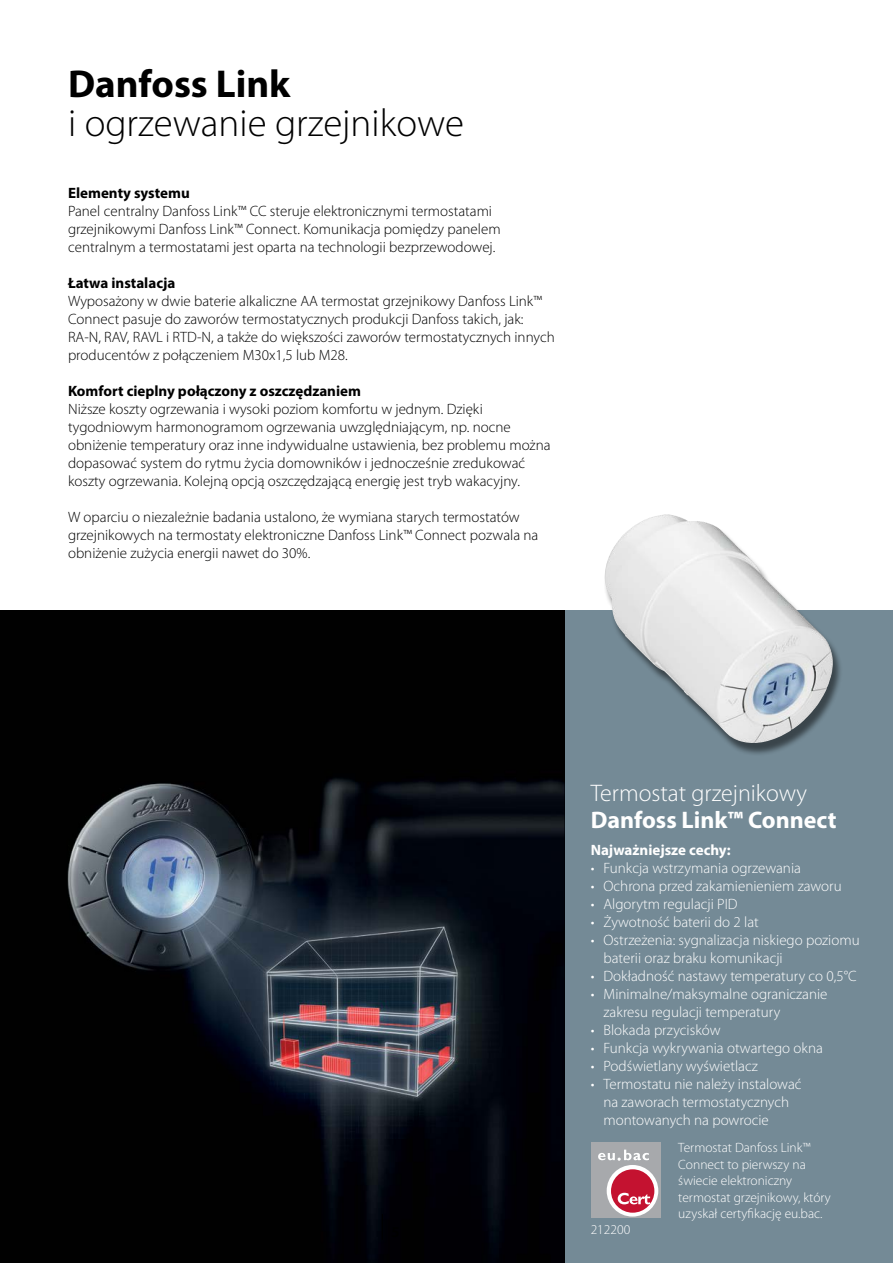
<style>
.page{position:relative;width:893px;height:1263px;background:#fff}
.page>*{position:absolute;margin:0;border:0;box-sizing:border-box;transform-origin:0 0}
.t1{font:300 39px "Myriad Pro";color:#000}
.t2{font:700 39px "Myriad Pro";color:#000}
.t3{font:300 24px "Myriad Pro";color:#fff}
.t4{font:700 24px "Myriad Pro";color:#fff}
.t5{font:300 15px/18px "Myriad Pro";color:#000}
.t6{font:300 15px/18px "Myriad Pro";color:#fff}
.t7{font:700 15px "Myriad Pro";color:#000}
.t8{font:700 15px "Myriad Pro";color:#fff}
.t9{font:300 13.5px/16.5px "Myriad Pro";color:#fff}
</style>
<div class="page">
<hr style="left:0;top:0;width:1px;height:611px;background:#ed1d24">
<img style="left:0;top:611px;width:564px;height:652px">
<div style="left:564px;top:611px;width:329px;height:652px;background:#748a96"></div>
<div style="left:604px;top:517px;width:239px;height:239px;background:#000;opacity:.5"></div>
<img style="left:604px;top:514px;width:229px;height:229px">
<div style="left:591px;top:1142px;width:69px;height:76px;background:#a7a9ac"></div>
<div style="left:607px;top:1165px;width:51px;height:51px;background:#fff;border-radius:50%"></div>
<div style="left:611px;top:1169px;width:43px;height:44px;background:#c41230;border-radius:50%"></div>
<svg style="left:618px;top:1193px;width:32px;height:11px"></svg>
<svg style="left:598px;top:1149px;width:51px;height:12px"></svg>
<svg style="left:382px;top:1214px;width:1px;height:25px"></svg>
<h1 class="t2" style="left:68px;top:59px;width:224px">Danfoss Link</h1>
<h1 class="t1" style="left:68px;top:102px;width:397px">i ogrzewanie grzejnikowe</h1>
<p class="t7" style="left:68px;top:184px;width:123px">Elementy systemu</p>
<p class="t5" style="left:68px;top:203px;width:434px">Panel centralny Danfoss Link™ CC steruje elektronicznymi termostatami grzejnikowymi Danfoss Link™ Connect. Komunikacja pomiędzy panelem centralnym a termostatami jest oparta na technologii bezprzewodowej.</p>
<p class="t7" style="left:68px;top:274px;width:109px">Łatwa instalacja</p>
<p class="t5" style="left:68px;top:293px;width:488px">Wyposażony w dwie baterie alkaliczne AA termostat grzejnikowy Danfoss Link™ Connect pasuje do zaworów termostatycznych produkcji Danfoss takich, jak:<br>RA-N, RAV, RAVL i RTD-N, a także do większości zaworów termostatycznych innych producentów z połączeniem M30x1,5 lub M28.</p>
<p class="t7" style="left:68px;top:382px;width:294px">Komfort cieplny połączony z oszczędzaniem</p>
<p class="t5" style="left:68px;top:401px;width:484px">Niższe koszty ogrzewania i wysoki poziom komfortu w jednym. Dzięki tygodniowym harmonogramom ogrzewania uwzględniającym, np. nocne obniżenie temperatury oraz inne indywidualne ustawienia, bez problemu można dopasować system do rytmu życia domowników i jednocześnie zredukować koszty ogrzewania. Kolejną opcją oszczędzającą energię jest tryb wakacyjny.</p>
<p class="t5" style="left:68px;top:509px;width:472px">W oparciu o niezależnie badania ustalono, że wymiana starych termostatów grzejnikowych na termostaty elektroniczne Danfoss Link™ Connect pozwala na obniżenie zużycia energii nawet do 30%.</p>
<h2 class="t3" style="left:591px;top:780px;width:218px">Termostat grzejnikowy</h2>
<h2 class="t4" style="left:591px;top:804px;width:247px">Danfoss Link™ Connect</h2>
<p class="t8" style="left:591px;top:840px;width:142px">Najważniejsze cechy:</p>
<p class="t6" style="left:591px;top:859px;width:212px">• Funkcja wstrzymania ogrzewania</p>
<p class="t6" style="left:591px;top:877px;width:252px">• Ochrona przed zakamienieniem zaworu</p>
<p class="t6" style="left:591px;top:895px;width:148px">• Algorytm regulacji PID</p>
<p class="t6" style="left:591px;top:913px;width:170px">• Żywotność baterii do 2 lat</p>
<p class="t6" style="left:603px;top:931px;width:258px;text-indent:-13px">• Ostrzeżenia: sygnalizacja niskiego poziomu baterii oraz braku komunikacji</p>
<p class="t6" style="left:591px;top:967px;width:268px">• Dokładność nastawy temperatury co 0,5°C</p>
<p class="t6" style="left:603px;top:985px;width:226px;text-indent:-13px">• Minimalne/maksymalne ograniczanie zakresu regulacji temperatury</p>
<p class="t6" style="left:591px;top:1021px;width:131px">• Blokada przycisków</p>
<p class="t6" style="left:591px;top:1039px;width:234px">• Funkcja wykrywania otwartego okna</p>
<p class="t6" style="left:591px;top:1057px;width:169px">• Podświetlany wyświetlacz</p>
<p class="t6" style="left:603px;top:1075px;width:200px;text-indent:-13px">• Termostatu nie należy instalować na zaworach termostatycznych montowanych na powrocie</p>
<p class="t9" style="left:591px;top:1222px;width:41px">212200</p>
<p class="t9" style="left:678px;top:1140px;width:154px">Termostat Danfoss Link™<br>Connect to pierwszy na świecie elektroniczny termostat grzejnikowy, który uzyskał certyfikację eu.bac.</p>
</div>
